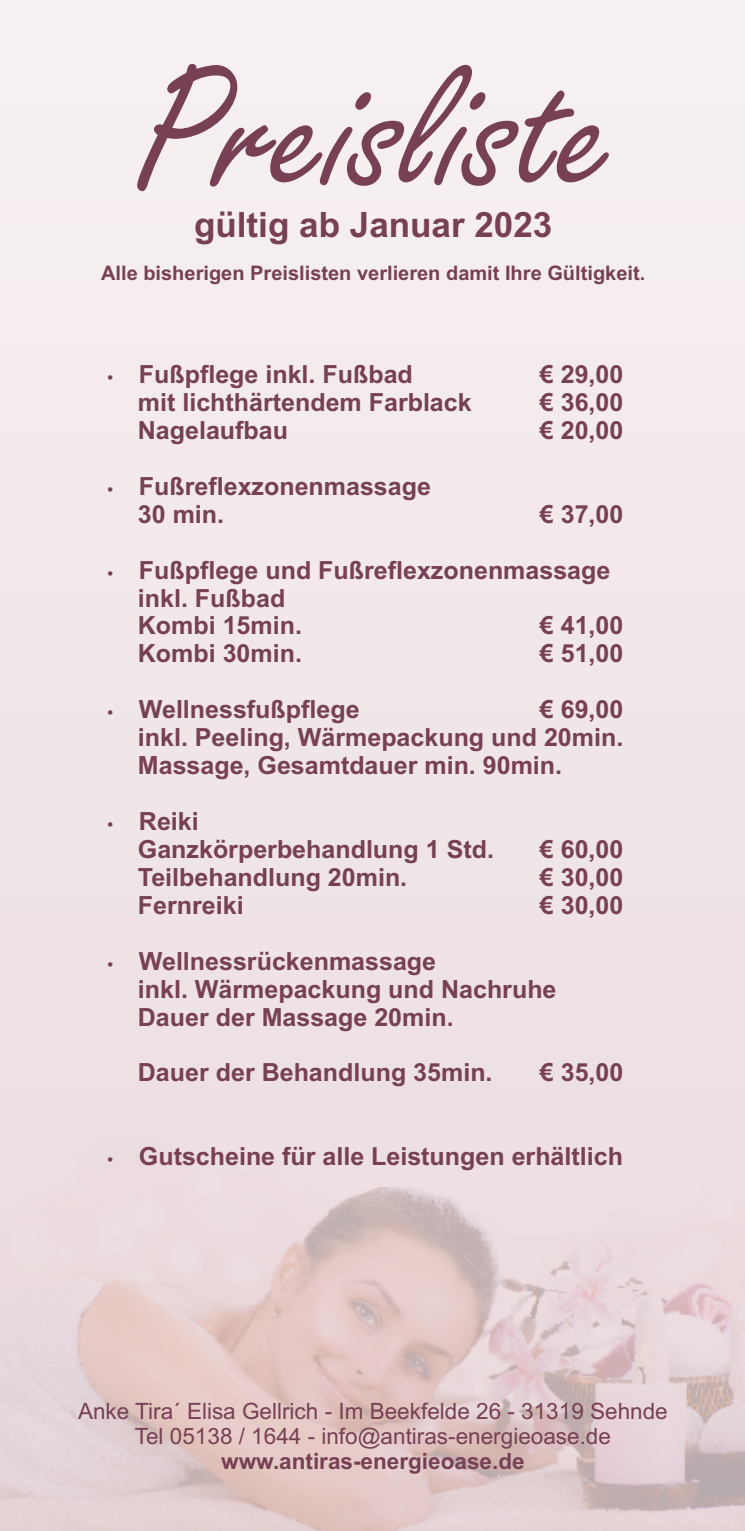
<style>
.page{position:relative;width:745px;height:1531px;background:#fff}
.page>*{position:absolute;margin:0;border:0;box-sizing:border-box;transform-origin:0 0}
.t1{font:190.25px "Freestyle Script";color:#774054}
.t2{font:700 35px "Arial";color:#774054}
.t3{font:700 25px/28px "Arial";color:#774054}
.t4{font:22.5px/25.2px "Arial";color:#774054;text-align:center}
.t5{font:700 22.5px "Arial";color:#774054}
.t6{font:700 20px "Arial";color:#774054}
</style>
<div class="page">
<h1 class="t1" style="left:136px;top:60px;width:482px">Preisliste</h1>
<h2 class="t2" style="left:194px;top:212px;width:359px">gültig ab Januar 2023</h2>
<p class="t6" style="left:101px;top:266px;width:545px">Alle bisherigen Preislisten verlieren damit Ihre Gültigkeit.</p>
<p class="t3" style="left:107px;top:363px;width:307px">•Fußpflege inkl. Fußbad</p>
<p class="t3" style="left:539px;top:363px;width:85px">€ 29,00</p>
<p class="t3" style="left:138px;top:390px;width:335px">mit lichthärtendem Farblack</p>
<p class="t3" style="left:539px;top:390px;width:85px">€ 36,00</p>
<p class="t3" style="left:138px;top:418px;width:152px">Nagelaufbau</p>
<p class="t3" style="left:539px;top:418px;width:85px">€ 20,00</p>
<p class="t3" style="left:138px;top:474px;width:294px;text-indent:-31px">•Fußreflexzonenmassage<br>30 min.</p>
<p class="t3" style="left:539px;top:502px;width:85px">€ 37,00</p>
<p class="t3" style="left:138px;top:558px;width:473px;text-indent:-31px">•Fußpflege und Fußreflexzonenmassage inkl. Fußbad<br>Kombi 15min.</p>
<p class="t3" style="left:539px;top:614px;width:85px">€ 41,00</p>
<p class="t3" style="left:138px;top:642px;width:165px">Kombi 30min.</p>
<p class="t3" style="left:539px;top:642px;width:85px">€ 51,00</p>
<p class="t3" style="left:107px;top:698px;width:254px">•Wellnessfußpflege</p>
<p class="t3" style="left:138px;top:698px;width:486px;text-align:justify;text-indent:402px">€ 69,00 inkl. Peeling, Wärmepackung und 20min.<br>Massage, Gesamtdauer min. 90min.</p>
<p class="t3" style="left:138px;top:809px;width:357px;text-indent:-31px">•Reiki<br>Ganzkörperbehandlung 1 Std.</p>
<p class="t3" style="left:539px;top:837px;width:85px">€ 60,00</p>
<p class="t3" style="left:138px;top:865px;width:271px">Teilbehandlung 20min.</p>
<p class="t3" style="left:539px;top:865px;width:85px">€ 30,00</p>
<p class="t3" style="left:138px;top:893px;width:107px">Fernreiki</p>
<p class="t3" style="left:539px;top:893px;width:85px">€ 30,00</p>
<p class="t3" style="left:138px;top:949px;width:420px;text-indent:-31px">•Wellnessrückenmassage<br>inkl. Wärmepackung und Nachruhe<br>Dauer der Massage 20min.</p>
<p class="t3" style="left:138px;top:1061px;width:356px">Dauer der Behandlung 35min.</p>
<p class="t3" style="left:539px;top:1061px;width:85px">€ 35,00</p>
<p class="t3" style="left:107px;top:1145px;width:517px">•Gutscheine für alle Leistungen erhältlich</p>
<p class="t4" style="left:78px;top:1400px;width:590px">Anke Tira´ Elisa Gellrich - Im Beekfelde 26 - 31319 Sehnde<br>Tel 05138 / 1644 - info@antiras-energieoase.de</p>
<p class="t5" style="left:221px;top:1453px;width:305px">www.antiras-energieoase.de</p>
</div>
